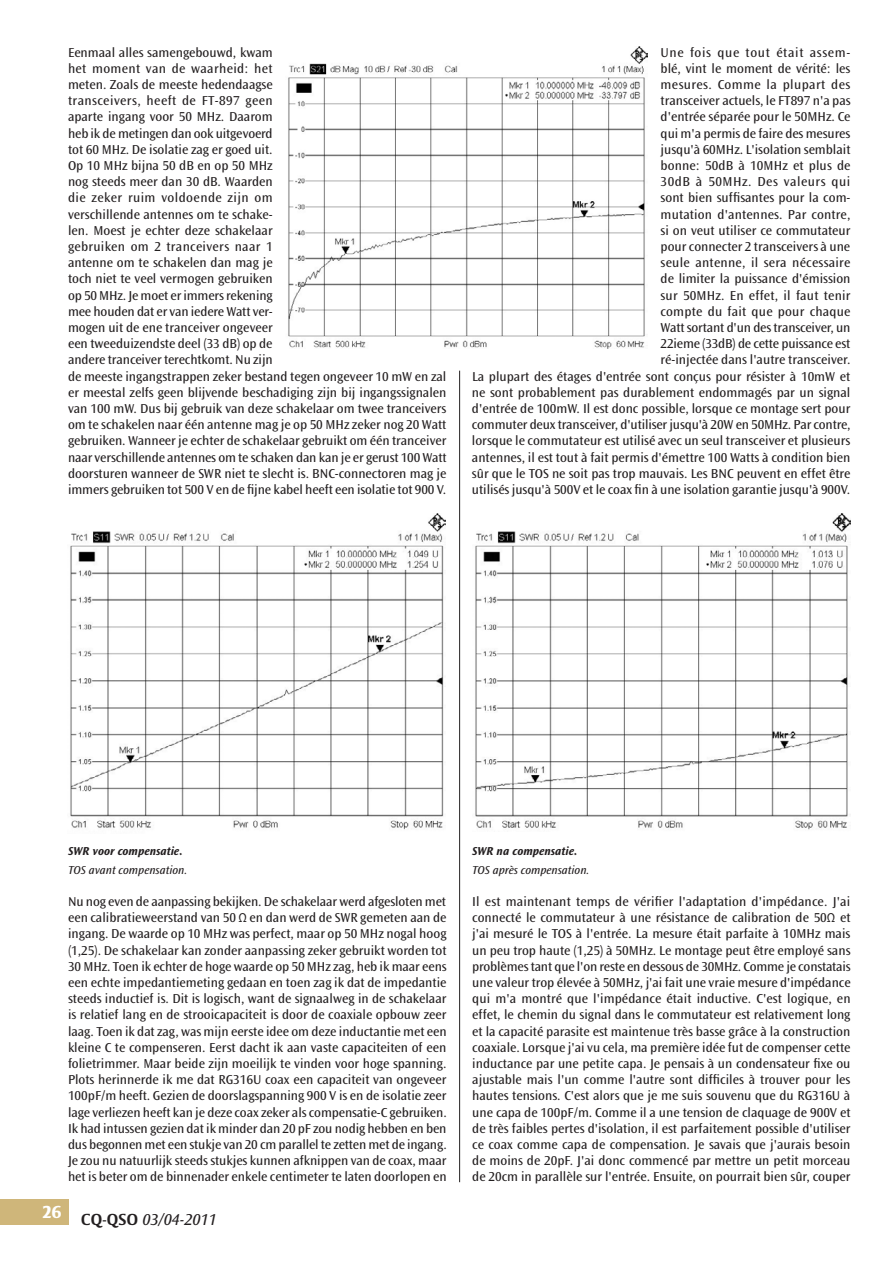
<style>
.page{position:relative;width:893px;height:1263px;background:#fff}
.page>*{position:absolute;margin:0;border:0;box-sizing:border-box;transform-origin:0 0}
.t1{font:italic 16.5px "Ocean Sans Std";color:#231f20}
.t2{font:13.5px/16.2px "Ocean Sans Std";color:#231f20;text-align:justify}
.t3{font:italic 12px "Ocean Sans Std";color:#231f20}
.t4{font:italic 700 12px "Ocean Sans Std";color:#231f20}
.s1{font-family:"Strayhorn MT Std";font-weight:700;font-style:normal}
</style>
<div class="page">
<img style="left:288px;top:47px;width:360px;height:302px">
<img style="left:70px;top:513px;width:375px;height:317px">
<img style="left:475px;top:513px;width:375px;height:317px">
<hr style="left:459px;top:371px;width:1px;height:811px;background:#231f20">
<div style="left:0;top:1199px;width:68px;height:26px;background:#cfb67a"></div>
<p class="t2" style="left:68px;top:44px;width:380px;text-align:left">Eenmaal alles samengebouwd, kwam<br>het moment van de waarheid: het<br>meten. Zoals de meeste hedendaagse<br>transceivers, heeft de FT-897 geen<br>aparte ingang voor 50 MHz. Daarom<br>heb ik de metingen dan ook uitgevoerd<br>tot 60 MHz. De isolatie zag er goed uit.<br>Op 10 MHz bijna 50 dB en op 50 MHz<br>nog steeds meer dan 30 dB. Waarden<br>die zeker ruim voldoende zijn om<br>verschillende antennes om te schake-<br>len. Moest je echter deze schakelaar<br>gebruiken om 2 tranceivers naar 1<br>antenne om te schakelen dan mag je<br>toch niet te veel vermogen gebruiken<br>op 50 MHz. Je moet er immers rekening<br>mee houden dat er van iedere Watt ver-<br>mogen uit de ene tranceiver ongeveer<br>een tweeduizendste deel (33 dB) op de<br>andere tranceiver terechtkomt. Nu zijn<br>de meeste ingangstrappen zeker bestand tegen ongeveer 10 mW en zal er meestal zelfs geen blijvende beschadiging zijn bij ingangssignalen van 100 mW. Dus bij gebruik van deze schakelaar om twee tranceivers om te schakelen naar één antenne mag je op 50 MHz zeker nog 20 Watt gebruiken. Wanneer je echter de schakelaar gebruikt om één tranceiver naar verschillende antennes om te schaken dan kan je er gerust 100 Watt doorsturen wanneer de SWR niet te slecht is. BNC-connectoren mag je immers gebruiken tot 500 V en de fijne kabel heeft een isolatie tot 900 V.</p>
<p class="t2" style="left:472px;top:44px;width:380px;text-align:right">Une fois que tout était assem-<br>blé, vint le moment de vérité: les<br>mesures. Comme la plupart des<br>transceiver actuels, le FT897 n'a pas<br>d'entrée séparée pour le 50MHz. Ce<br>qui m'a permis de faire des mesures<br>jusqu'à 60MHz. L'isolation semblait<br>bonne: 50dB à 10MHz et plus de<br>30dB à 50MHz. Des valeurs qui<br>sont bien suffisantes pour la com-<br>mutation d'antennes. Par contre,<br>si on veut utiliser ce commutateur<br>pour connecter 2 transceivers à une<br>seule antenne, il sera nécessaire<br>de limiter la puissance d'émission<br>sur 50MHz. En effet, il faut tenir<br>compte du fait que pour chaque<br>Watt sortant d'un des transceiver, un<br>22ieme (33dB) de cette puissance est<br>ré-injectée dans l'autre transceiver.<br>La plupart des étages d'entrée sont conçus pour résister à 10mW et ne sont probablement pas durablement endommagés par un signal d'entrée de 100mW. Il est donc possible, lorsque ce montage sert pour commuter deux transceiver, d'utiliser jusqu'à 20W en 50MHz. Par contre, lorsque le commutateur est utilisé avec un seul transceiver et plusieurs antennes, il est tout à fait permis d'émettre 100 Watts à condition bien sûr que le TOS ne soit pas trop mauvais. Les BNC peuvent en effet être utilisés jusqu'à 500V et le coax fin à une isolation garantie jusqu'à 900V.</p>
<p class="t4" style="left:68px;top:844px;width:116px">SWR voor compensatie.</p>
<p class="t3" style="left:68px;top:863px;width:121px">TOS avant compensation.</p>
<p class="t2" style="left:68px;top:893px;width:380px">Nu nog even de aanpassing bekijken. De schakelaar werd afgesloten met een calibratieweerstand van 50 Ω en dan werd de SWR gemeten aan de ingang. De waarde op 10 MHz was perfect, maar op 50 MHz nogal hoog (1,25). De schakelaar kan zonder aanpassing zeker gebruikt worden tot 30 MHz. Toen ik echter de hoge waarde op 50 MHz zag, heb ik maar eens een echte impedantiemeting gedaan en toen zag ik dat de impedantie steeds inductief is. Dit is logisch, want de signaalweg in de schakelaar is relatief lang en de strooicapaciteit is door de coaxiale opbouw zeer laag. Toen ik dat zag, was mijn eerste idee om deze inductantie met een kleine C te compenseren. Eerst dacht ik aan vaste capaciteiten of een folietrimmer. Maar beide zijn moeilijk te vinden voor hoge spanning.<br>Plots herinnerde ik me dat RG316U coax een capaciteit van ongeveer 100pF/m heeft. Gezien de doorslagspanning 900 V is en de isolatie zeer lage verliezen heeft kan je deze coax zeker als compensatie-C gebruiken.<br>Ik had intussen gezien dat ik minder dan 20 pF zou nodig hebben en ben dus begonnen met een stukje van 20 cm parallel te zetten met de ingang.<br>Je zou nu natuurlijk steeds stukjes kunnen afknippen van de coax, maar het is beter om de binnenader enkele centimeter te laten doorlopen en</p>
<p class="t2" style="left:472px;top:893px;width:380px">Il est maintenant temps de vérifier l'adaptation d'impédance. J'ai connecté le commutateur à une résistance de calibration de 50Ω et j'ai mesuré le TOS à l'entrée. La mesure était parfaite à 10MHz mais un peu trop haute (1,25) à 50MHz. Le montage peut être employé sans problèmes tant que l'on reste en dessous de 30MHz. Comme je constatais une valeur trop élevée à 50MHz, j'ai fait une vraie mesure d'impédance qui m'a montré que l'impédance était inductive. C'est logique, en effet, le chemin du signal dans le commutateur est relativement long et la capacité parasite est maintenue très basse grâce à la construction coaxiale. Lorsque j'ai vu cela, ma première idée fut de compenser cette inductance par une petite capa. Je pensais à un condensateur fixe ou ajustable mais l'un comme l'autre sont difficiles à trouver pour les hautes tensions. C'est alors que je me suis souvenu que du RG316U à une capa de 100pF/m. Comme il a une tension de claquage de 900V et de très faibles pertes d'isolation, il est parfaitement possible d'utiliser ce coax comme capa de compensation. Je savais que j'aurais besoin de moins de 20pF. J'ai donc commencé par mettre un petit morceau de 20cm in parallèle sur l'entrée. Ensuite, on pourrait bien sûr, couper</p>
<p class="t1" style="left:42px;top:1210px;width:176px"><sup>26</sup> <span class="s1">CQ-QSO</span> 03/04-2011</p>
<p class="t4" style="left:472px;top:844px;width:107px">SWR na compensatie.</p>
<p class="t3" style="left:472px;top:863px;width:119px">TOS après compensation.</p>
</div>
